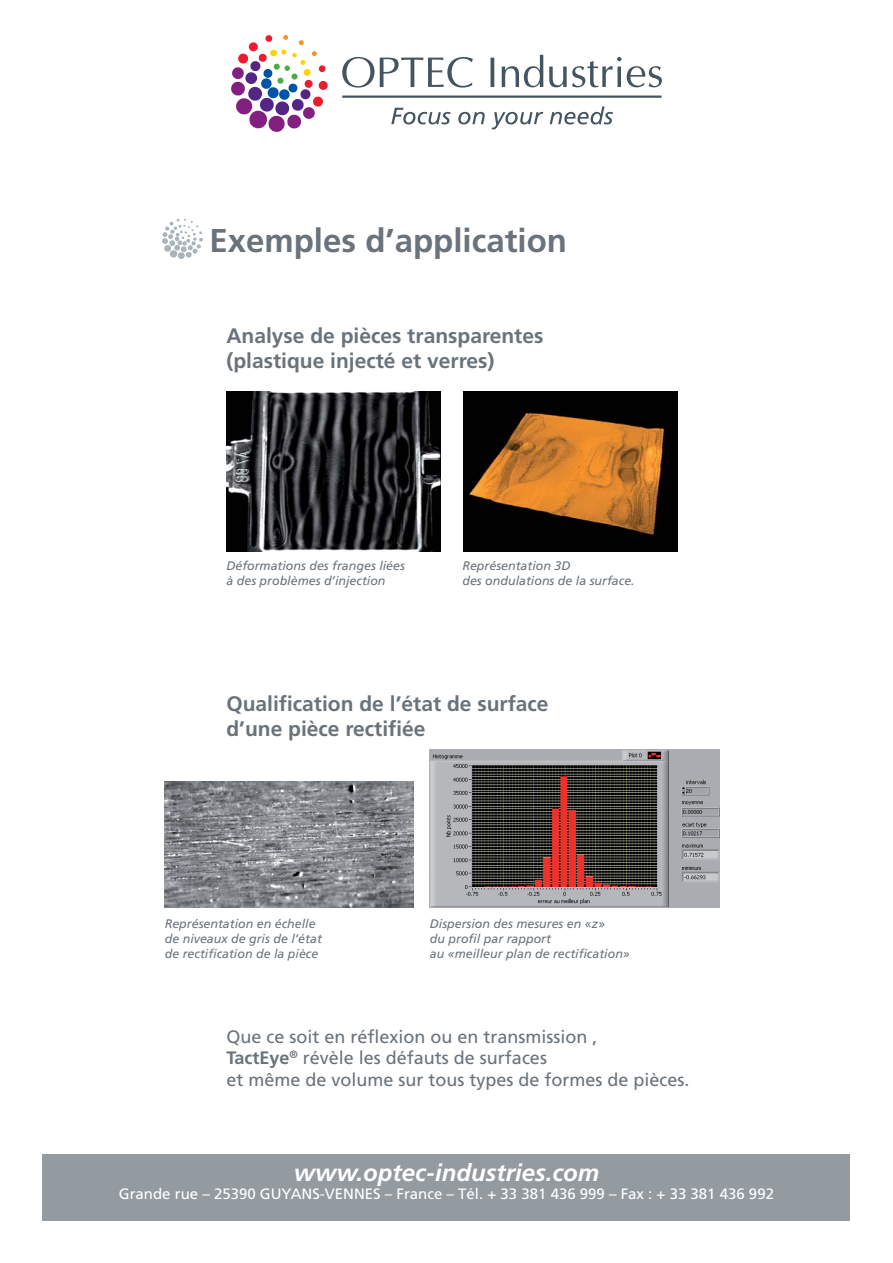
<style>
.page{position:relative;width:893px;height:1263px;background:#fff}
.page>*{position:absolute;margin:0;border:0;box-sizing:border-box;transform-origin:0 0}
.t1{font:700 33px "Frutiger";color:#6a737b}
.t2{font:italic 700 24px "Frutiger";color:#fff}
.t3{font:700 21px/25.2px "Frutiger";color:#6a737b}
.t4{font:18px/21.6px "Frutiger";color:#6a737b}
.t5{font:15px "Frutiger";color:#fff}
.t6{font:italic 12.45px/15px "Frutiger";color:#6a737b}
.s1{font-weight:700}
</style>
<div class="page">
<div style="left:43px;top:1154px;width:807px;height:66px;background:#939ba1"></div>
<svg style="left:231px;top:35px;width:97px;height:97px"></svg>
<hr style="left:342px;top:96px;width:320px;height:2px;background:#455560">
<svg style="left:391px;top:108px;width:60px;height:16px"></svg>
<svg style="left:458px;top:112px;width:27px;height:12px"></svg>
<svg style="left:492px;top:112px;width:51px;height:17px"></svg>
<svg style="left:550px;top:106px;width:63px;height:18px"></svg>
<svg style="left:342px;top:57px;width:32px;height:31px"></svg>
<svg style="left:380px;top:57px;width:93px;height:31px"></svg>
<svg style="left:490px;top:58px;width:4px;height:29px"></svg>
<svg style="left:502px;top:55px;width:41px;height:32px"></svg>
<svg style="left:549px;top:57px;width:72px;height:30px"></svg>
<svg style="left:627px;top:66px;width:35px;height:21px"></svg>
<img style="left:165px;top:781px;width:248px;height:127px">
<img style="left:430px;top:749px;width:289px;height:159px">
<img style="left:226px;top:391px;width:214px;height:160px">
<img style="left:463px;top:391px;width:214px;height:160px">
<img style="left:162px;top:219px;width:41px;height:40px">
<h1 class="t1" style="left:209px;top:227px;width:359px">Exemples d’application</h1>
<h3 class="t3" style="left:226px;top:325px;width:319px">Analyse de pièces transparentes (plastique injecté et verres)</h3>
<p class="t6" style="left:226px;top:559px;width:180px">Déformations des franges liées à des problèmes d’injection</p>
<p class="t6" style="left:462px;top:559px;width:174px">Représentation 3D<br>des ondulations de la surface.</p>
<h3 class="t3" style="left:226px;top:693px;width:324px">Qualification de l’état de surface d’une pièce rectifiée</h3>
<p class="t6" style="left:165px;top:917px;width:159px">Représentation en échelle de niveaux de gris de l’état de rectification de la pièce</p>
<p class="t6" style="left:430px;top:917px;width:201px">Dispersion des mesures en «z»<br>du profil par rapport<br>au «meilleur plan de rectification»</p>
<h3 class="t4" style="left:226px;top:1027px;width:465px">Que ce soit en réflexion ou en transmission ,<br><span class="s1">TactEye</span><sup>®</sup> révèle les défauts de surfaces<br>et même de volume sur tous types de formes de pièces.</h3>
<h2 class="t2" style="left:294px;top:1163px;width:307px">www.optec-industries.com</h2>
<p class="t5" style="left:119px;top:1188px;width:656px">Grande rue – 25390 GUYANS-VENNES – France – Tél. + 33 381 436 999 – Fax : + 33 381 436 992</p>
</div>
